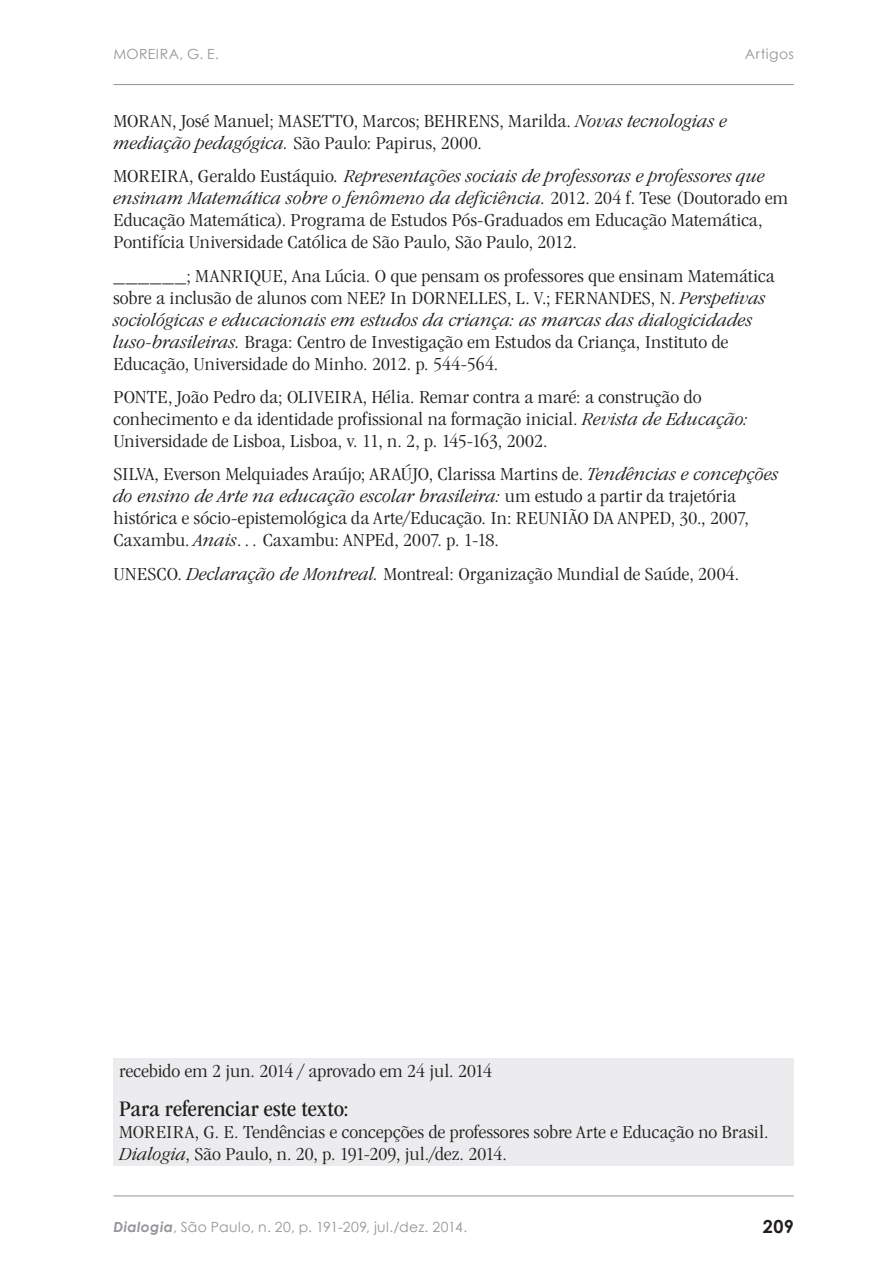
<style>
.page{position:relative;width:879px;height:1276px;background:#fff}
.page>*{position:absolute;margin:0;border:0;box-sizing:border-box;transform-origin:0 0}
.Di_Tabela_-_titulo{font:condensed 23px "ITC Garamond Std";color:#231f20;scale:1.1 1}
.Di_Referencias{font:300 condensed 19px/22px "ITC Garamond Std";letter-spacing:.005em;color:#231f20;scale:1.2 1}
.t1{font:700 18px "Century Gothic";color:#231f20}
.t2{font:14px "Century Gothic";letter-spacing:.03em;color:#939598}
.s1{font-style:italic}
.s2{font-weight:700;font-style:italic}
</style>
<div class="page">
<hr style="left:113px;top:1195px;width:681px;height:1px;background:#939598">
<hr style="left:113px;top:84px;width:681px;height:1px;background:#939598">
<div style="left:113px;top:1057px;width:681px;height:108px;background:#ececee"></div>
<p class="t2" style="left:113px;top:46px;width:107px">MOREIRA, G. E.</p>
<p class="t2" style="left:745px;top:46px;width:50px">Artigos</p>
<p class="Di_Referencias" style="left:113px;top:110px;width:513px">MORAN, José Manuel; MASETTO, Marcos; BEHRENS, Marilda. <span class="s1">Novas tecnologias e mediação pedagógica.</span> São Paulo: Papirus, 2000.</p>
<p class="Di_Referencias" style="left:113px;top:165px;width:564px">MOREIRA, Geraldo Eustáquio<span class="s1">. Representações sociais de professoras e professores que ensinam Matemática sobre o fenômeno da deficiência.</span> 2012. 204 f. Tese (Doutorado em Educação Matemática). Programa de Estudos Pós-Graduados em Educação Matemática, Pontifícia Universidade Católica de São Paulo, São Paulo, 2012.</p>
<p class="Di_Referencias" style="left:113px;top:265px;width:552px">______; MANRIQUE, Ana Lúcia. O que pensam os professores que ensinam Matemática sobre a inclusão de alunos com NEE? In DORNELLES, L. V.; FERNANDES, N. <span class="s1">Perspetivas sociológicas e educacionais em estudos da criança: as marcas das dialogicidades luso-brasileiras.</span> Braga: Centro de Investigação em Estudos da Criança, Instituto de Educação, Universidade do Minho. 2012. p. 544-564.</p>
<p class="Di_Referencias" style="left:113px;top:386px;width:530px">PONTE, João Pedro da; OLIVEIRA, Hélia. Remar contra a maré: a construção do conhecimento e da identidade profissional na formação inicial. <span class="s1">Revista de Educação:<br></span>Universidade de Lisboa, Lisboa, v. 11, n. 2, p. 145-163, 2002.</p>
<p class="Di_Referencias" style="left:113px;top:463px;width:556px">SILVA, Everson Melquiades Araújo; ARAÚJO, Clarissa Martins de. <span class="s1">Tendências e concepções do ensino de Arte na educação escolar brasileira:</span> um estudo a partir da trajetória histórica e sócio-epistemológica da Arte/Educação. In: REUNIÃO DA ANPED, 30., 2007, Caxambu. <span class="s1">Anais</span>… Caxambu: ANPEd, 2007. p. 1-18.</p>
<p class="Di_Referencias" style="left:113px;top:563px;width:523px">UNESCO. <span class="s1">Declaração de Montreal.</span> Montreal: Organização Mundial de Saúde, 2004.</p>
<p class="Di_Referencias" style="left:119px;top:1060px;width:312px">recebido em 2 jun. 2014 / aprovado em 24 jul. 2014</p>
<p class="Di_Tabela_-_titulo" style="left:119px;top:1095px;width:210px">Para referenciar este texto:</p>
<p class="Di_Referencias" style="left:119px;top:1120px;width:543px">MOREIRA, G. E. Tendências e concepções de professores sobre Arte e Educação no Brasil.<br><span class="s1">Dialogia</span>, São Paulo, n. 20, p. 191-209, jul./dez. 2014.</p>
<p class="t2" style="left:113px;top:1218px;width:355px"><span class="s2">Dialogia</span>, São Paulo, n. 20, p. 191-209, jul./dez. 2014.</p>
<p class="t1" style="left:763px;top:1215px;width:33px">209</p>
</div>
